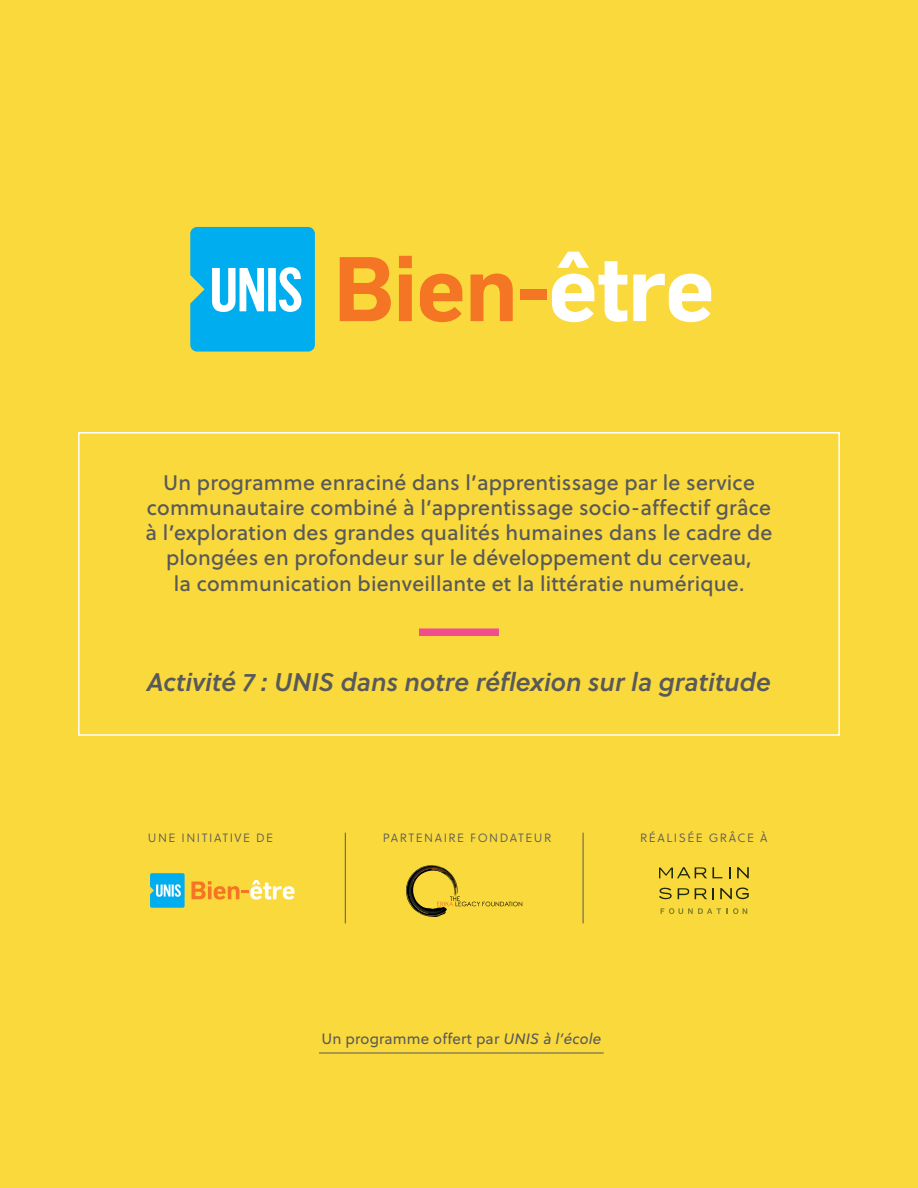
<style>
.page{position:relative;width:918px;height:1188px;background:#fad93d}
.page>*{position:absolute;margin:0;border:0;box-sizing:border-box;transform-origin:0 0}
.t1{font:italic 25.5px "Soleil Sb";color:#58595b}
.t2{font:21px/25.2px "Soleil Bk";letter-spacing:.01em;color:#58595b;text-align:center}
.t3{font:15px "Soleil";letter-spacing:.01em;color:#58595b}
.t4{font:12px "Soleil Lt";letter-spacing:.125em;color:#58595b}
.s1{font-style:italic}
</style>
<div class="page">
<div style="left:419px;top:628px;width:80px;height:8px;background:#ef4d8f"></div>
<div style="left:78px;top:432px;width:762px;height:304px;border:2px solid #fff"></div>
<hr style="left:319px;top:1053px;width:285px;height:1px;background:#58595b">
<svg style="left:661px;top:908px;width:86px;height:6px"></svg>
<svg style="left:695px;top:888px;width:12px;height:11px"></svg>
<svg style="left:678px;top:888px;width:11px;height:11px"></svg>
<svg style="left:729px;top:867px;width:2px;height:11px"></svg>
<svg style="left:659px;top:867px;width:63px;height:11px"></svg>
<svg style="left:737px;top:867px;width:12px;height:11px"></svg>
<svg style="left:659px;top:888px;width:13px;height:11px"></svg>
<svg style="left:720px;top:887px;width:29px;height:12px"></svg>
<svg style="left:150px;top:873px;width:35px;height:35px"></svg>
<svg style="left:191px;top:880px;width:103px;height:20px"></svg>
<svg style="left:406px;top:865px;width:116px;height:52px"></svg>
<hr style="left:345px;top:833px;width:1px;height:90px;background:#58595b">
<hr style="left:583px;top:833px;width:1px;height:90px;background:#58595b">
<svg style="left:190px;top:227px;width:125px;height:125px"></svg>
<svg style="left:340px;top:257px;width:51px;height:64px"></svg>
<svg style="left:399px;top:256px;width:13px;height:65px"></svg>
<svg style="left:420px;top:274px;width:42px;height:48px"></svg>
<svg style="left:471px;top:274px;width:42px;height:47px"></svg>
<div style="left:520px;top:289px;width:26px;height:11px;background:#f47523"></div>
<svg style="left:552px;top:252px;width:75px;height:70px"></svg>
<svg style="left:633px;top:274px;width:78px;height:48px"></svg>
<p class="t2" style="left:146px;top:469px;width:628px">Un programme enraciné dans l’apprentissage par le service communautaire combiné à l’apprentissage socio-affectif grâce à l’exploration des grandes qualités humaines dans le cadre de plongées en profondeur sur le développement du cerveau,<br>la communication bienveillante et la littératie numérique.</p>
<p class="t1" style="left:147px;top:663px;width:626px">Activité 7 : UNIS dans notre réflexion sur la gratitude</p>
<p class="t4" style="left:148px;top:829px;width:127px">UNE INITIATIVE DE</p>
<p class="t4" style="left:383px;top:829px;width:170px">PARTENAIRE FONDATEUR</p>
<p class="t4" style="left:640px;top:829px;width:129px">RÉALISÉE GRÂCE À</p>
<p class="t3" style="left:321px;top:1028px;width:281px">Un programme offert par <span class="s1">UNIS à l’école</span></p>
</div>
